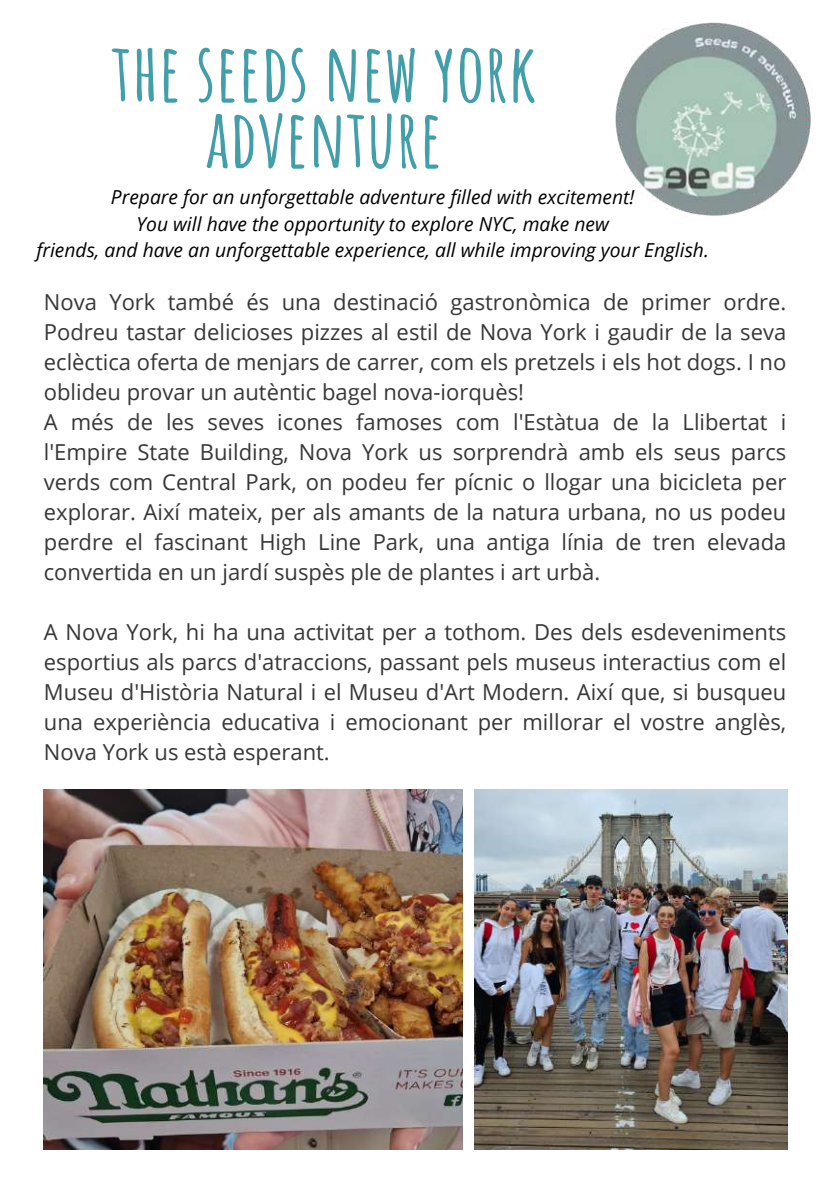
<style>
.page{position:relative;width:836px;height:1196px;background:#fff}
.page>*{position:absolute;margin:0;border:0;box-sizing:border-box;transform-origin:0 0}
.t1{font:700 80px/66px "Amatic SC";color:#429ea8;text-align:center}
.t2{font:22px/30px "Open Sans";color:#373737}
.t3{font:italic 19.2px/26.4px "Open Sans";color:#000;text-align:center}
</style>
<div class="page">
<img style="left:475px;top:789px;width:312px;height:360px">
<img style="left:44px;top:789px;width:418px;height:360px">
<img style="left:615px;top:21px;width:196px;height:196px">
<h1 class="t1" style="left:112px;top:38px;width:426px">THE SEEDS NEW YORK<br>ADVENTURE</h1>
<p class="t3" style="left:36px;top:184px;width:674px">Prepare for an unforgettable adventure filled with excitement!<br>You will have the opportunity to explore NYC, make new<br>friends, and have an unforgettable experience, all while improving your English.</p>
<p class="t2" style="left:44px;top:286px;width:744px">Nova York també és una destinació gastronòmica de primer ordre.<br>Podreu tastar delicioses pizzes al estil de Nova York i gaudir de la seva eclèctica oferta de menjars de carrer, com els pretzels i els hot dogs. I no oblideu provar un autèntic bagel nova-iorquès!<br>A més de les seves icones famoses com l'Estàtua de la Llibertat i l'Empire State Building, Nova York us sorprendrà amb els seus parcs verds com Central Park, on podeu fer pícnic o llogar una bicicleta per explorar. Així mateix, per als amants de la natura urbana, no us podeu perdre el fascinant High Line Park, una antiga línia de tren elevada convertida en un jardí suspès ple de plantes i art urbà.</p>
<p class="t2" style="left:44px;top:616px;width:744px;text-align:justify">A Nova York, hi ha una activitat per a tothom. Des dels esdeveniments esportius als parcs d'atraccions, passant pels museus interactius com el Museu d'Història Natural i el Museu d'Art Modern. Així que, si busqueu una experiència educativa i emocionant per millorar el vostre anglès, Nova York us està esperant.</p>
</div>
